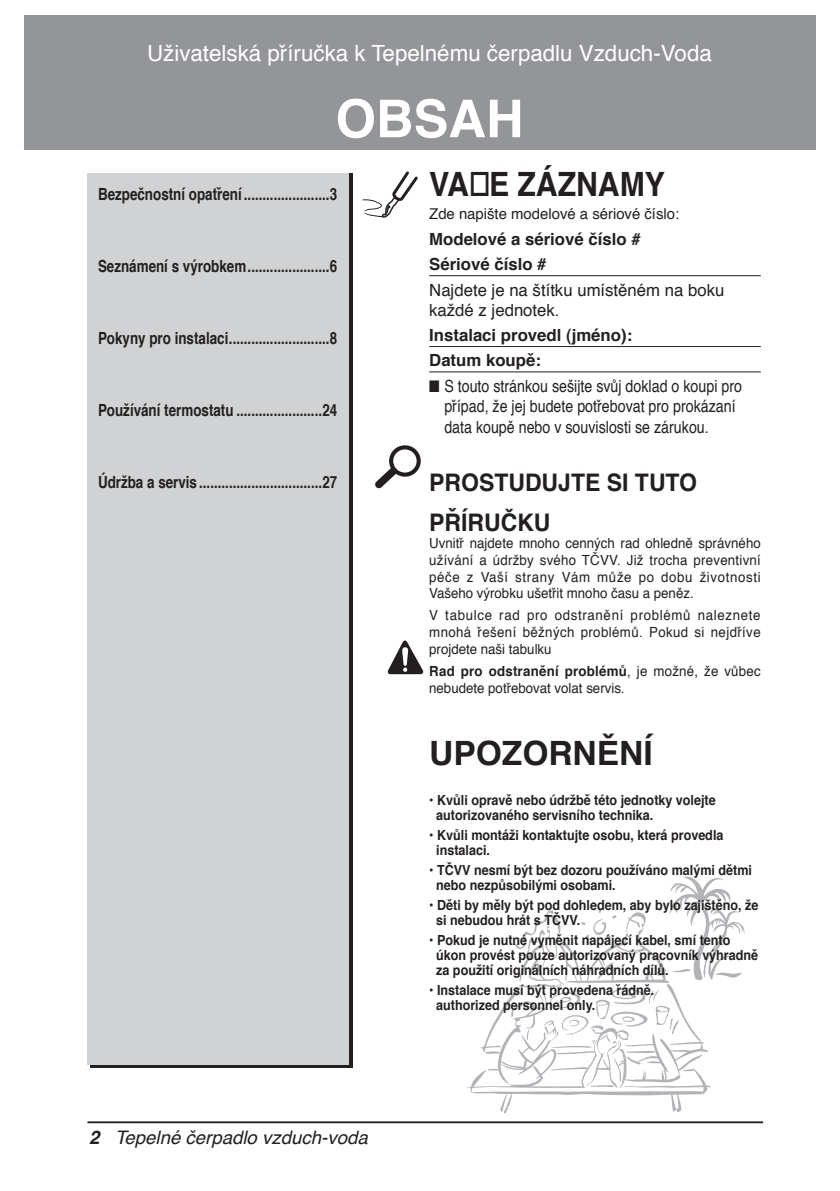
<style>
.page{position:relative;width:840px;height:1191px;background:#fff}
.page>*{position:absolute;margin:0;border:0;box-sizing:border-box;transform-origin:0 0}
.t1{font:700 52px "Helvetica";color:#fff}
.t2{font:700 33.4px "Helvetica";color:#231f20;scale:.9 1}
.t3{font:700 33.4px "Helvetica";color:#231f20}
.t4{font:700 24.2px/40.2px "Helvetica";color:#231f20;scale:.95 1}
.t5{font:22.4px "Helvetica";color:#fff}
.t6{font:italic 18.6px "Helvetica";color:#231f20}
.t7{font:700 16.8px "Helvetica";color:#231f20;scale:.8 1}
.t8{font:700 16.8px/25.4px "Helvetica";color:#231f20}
.t9{font:16.8px/20.6px "Helvetica";color:#231f20;scale:.85 1}
.t10{font:14.8px "Helvetica";color:#231f20}
.t11{font:700 14px/14.8px "Helvetica";color:#231f20;scale:.9 1}
.t12{font:14px/16.8px "Helvetica";color:#231f20;text-align:justify;scale:.95 1}
.s1{font-weight:400}
.s2{font-weight:700}
</style>
<div class="page">
<hr style="left:87px;top:1121px;width:675px;height:2px;background:#231f20">
<div style="left:24px;top:15px;width:791px;height:135px;background:#939598"></div>
<svg style="left:467px;top:876px;width:277px;height:238px"></svg>
<hr style="left:429px;top:275px;width:331px;height:1px;background:#231f20">
<hr style="left:429px;top:346px;width:331px;height:1px;background:#231f20">
<hr style="left:429px;top:371px;width:331px;height:1px;background:#231f20">
<div style="left:87px;top:174px;width:261px;height:891px;background:#d1d2d4"></div>
<svg style="left:375px;top:445px;width:45px;height:43px"></svg>
<svg style="left:387px;top:640px;width:37px;height:34px"></svg>
<svg style="left:362px;top:171px;width:56px;height:47px"></svg>
<p class="t5" style="left:147px;top:36px;width:566px">Uživatelská příručka k Tepelnému čerpadlu Vzduch-Voda</p>
<p class="t1" style="left:335px;top:77px;width:190px">OBSAH</p>
<p class="t2" style="left:429px;top:158px;width:263px">VAŠE ZÁZNAMY</p>
<p class="t10" style="left:429px;top:203px;width:251px">Zde napište modelové a sériové číslo:</p>
<p class="t8" style="left:429px;top:226px;width:296px">Modelové a sériové číslo #<br>Sériové číslo #<br><span class="s1">Najdete je na štítku umístěném na boku</span></p>
<p class="t8" style="left:429px;top:297px;width:204px"><span class="s1">každé z jednotek.<br></span>Instalaci provedl (jméno):<br>Datum koupě:</p>
<p class="t9" style="left:444px;top:376px;width:351px;text-indent:-15px">■ S touto stránkou sešijte svůj doklad o koupi pro případ, že jej budete potřebovat pro prokázaní data koupě nebo v souvislosti se zárukou.</p>
<p class="t4" style="left:429px;top:463px;width:283px">PROSTUDUJTE SI TUTO<br>PŘÍRUČKU</p>
<p class="t12" style="left:429px;top:535px;width:350px">Uvnitř najdete mnoho cenných rad ohledně správného užívání a údržby svého TČVV. Již trocha preventivní péče z Vaší strany Vám může po dobu životnosti Vašeho výrobku ušetřit mnoho času a peněz.</p>
<p class="t12" style="left:429px;top:607px;width:350px">V tabulce rad pro odstranění problémů naleznete mnohá řešení běžných problémů. Pokud si nejdříve projdete naši tabulku</p>
<p class="t12" style="left:429px;top:663px;width:350px"><span class="s2">Rad pro odstranění problémů</span>, je možné, že vůbec nebudete potřebovat volat servis.</p>
<p class="t3" style="left:429px;top:726px;width:225px">UPOZORNĚNÍ</p>
<p class="t11" style="left:436px;top:793px;width:312px;text-indent:-7px">• Kvůli opravě nebo údržbě této jednotky volejte autorizovaného servisního technika.</p>
<p class="t11" style="left:436px;top:828px;width:320px;text-indent:-7px">• Kvůli montáži kontaktujte osobu, která provedla instalaci.</p>
<p class="t11" style="left:436px;top:863px;width:352px;text-indent:-7px">• TČVV nesmí být bez dozoru používáno malými dětmi nebo nezpůsobilými osobami.</p>
<p class="t11" style="left:436px;top:898px;width:359px;text-indent:-7px">• Děti by měly být pod dohledem, aby bylo zajištěno, že si nebudou hrát s TČVV.</p>
<p class="t11" style="left:436px;top:933px;width:359px;text-indent:-7px">• Pokud je nutné vyměnit napájecí kabel, smí tento úkon provést pouze autorizovaný pracovník výhradně za použití originálních náhradních dílů.</p>
<p class="t11" style="left:436px;top:983px;width:244px;text-indent:-7px">• Instalace musí být provedena řádně. authorized personnel only.</p>
<p class="t7" style="left:98px;top:181px;width:300px">Bezpečnostní opatření .......................3</p>
<p class="t7" style="left:98px;top:252px;width:300px">Seznámení s výrobkem......................6</p>
<p class="t7" style="left:98px;top:324px;width:300px">Pokyny pro instalaci...........................8</p>
<p class="t7" style="left:98px;top:396px;width:300px">Používání termostatu .......................24</p>
<p class="t7" style="left:98px;top:468px;width:300px">Údržba a servis .................................27</p>
<p class="t6" style="left:89px;top:1123px;width:280px"><span class="s2">2</span> Tepelné čerpadlo vzduch-voda</p>
</div>
